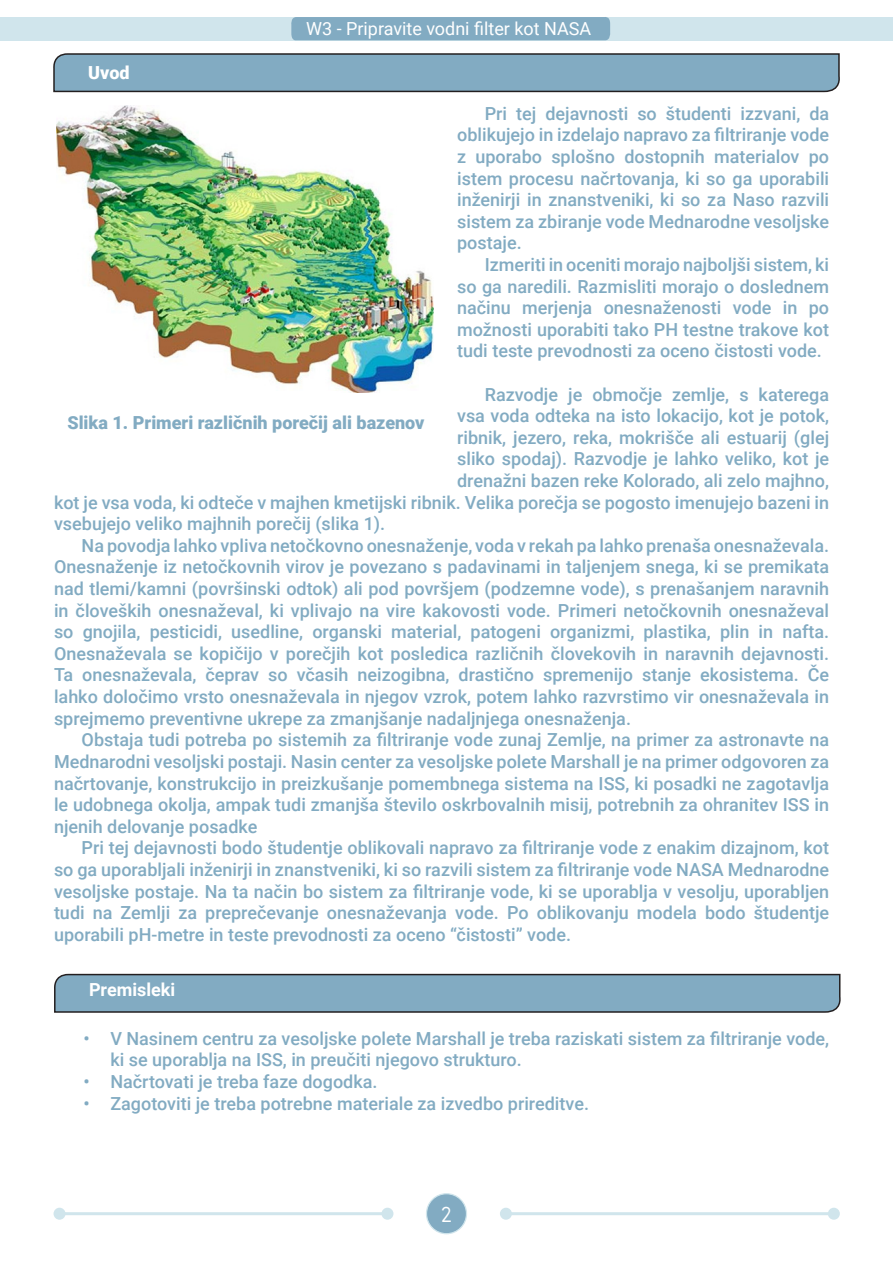
<style>
.page{position:relative;width:893px;height:1263px;background:#fff}
.page>*{position:absolute;margin:0;border:0;box-sizing:border-box;transform-origin:0 0}
.t1{font:21px "TG Neuramatica";color:#fff}
.t2{font:500 18px/21.6px "Roboto";color:#82abc2;text-align:justify}
.t3{font:900 18px "Roboto";color:#82abc2}
.t4{font:18px "Roboto";color:#fff}
.t5{font:700 18px "Roboto";color:#fff}
.t6{font:900 18px "Roboto";color:#fff}
</style>
<div class="page">
<div style="left:426px;top:1194px;width:40px;height:40px;background:#82abc2;border-radius:50%"></div>
<div style="left:426px;top:1193px;width:41px;height:41px;border:1px solid #d0e5ec;border-radius:50%"></div>
<div style="left:0;top:17px;width:893px;height:23px;background:#d0e5ec"></div>
<div style="left:291px;top:17px;width:319px;height:24px;background:#82abc2"></div>
<hr style="left:506px;top:1212px;width:328px;height:3px;background:#d0e5ec">
<div style="left:500px;top:1208px;width:12px;height:12px;background:#d0e5ec;border-radius:50%"></div>
<div style="left:828px;top:1208px;width:12px;height:12px;background:#d0e5ec;border-radius:50%"></div>
<hr style="left:60px;top:1212px;width:327px;height:3px;background:#d0e5ec">
<div style="left:54px;top:1208px;width:12px;height:12px;background:#d0e5ec;border-radius:50%"></div>
<div style="left:381px;top:1208px;width:12px;height:12px;background:#d0e5ec;border-radius:50%"></div>
<svg style="left:53px;top:53px;width:787px;height:40px;background:#7ea2b7"></svg>
<svg style="left:54px;top:973px;width:787px;height:40px;background:#7ea2b7"></svg>
<img style="left:57px;top:106px;width:376px;height:287px">
<p class="t6" style="left:88px;top:60px;width:43px">Uvod</p>
<p class="t4" style="left:306px;top:16px;width:287px">W3 - Pripravite vodni filter kot NASA</p>
<p class="t2" style="left:457px;top:102px;width:374px;text-indent:28px">Pri tej dejavnosti so študenti izzvani, da oblikujejo in izdelajo napravo za filtriranje vode z uporabo splošno dostopnih materialov po istem procesu načrtovanja, ki so ga uporabili inženirji in znanstveniki, ki so za Naso razvili sistem za zbiranje vode Mednarodne vesoljske postaje.</p>
<p class="t2" style="left:457px;top:253px;width:374px;text-indent:28px">Izmeriti in oceniti morajo najboljši sistem, ki so ga naredili. Razmisliti morajo o doslednem načinu merjenja onesnaženosti vode in po možnosti uporabiti tako PH testne trakove kot tudi teste prevodnosti za oceno čistosti vode.</p>
<p class="t2" style="left:485px;top:383px;width:346px">Razvodje je območje zemlje, s katerega</p>
<p class="t2" style="left:457px;top:404px;width:374px">vsa voda odteka na isto lokacijo, kot je potok,</p>
<p class="t2" style="left:457px;top:426px;width:374px">ribnik, jezero, reka, mokrišče ali estuarij (glej</p>
<p class="t2" style="left:457px;top:448px;width:374px">sliko spodaj). Razvodje je lahko veliko, kot je</p>
<p class="t2" style="left:457px;top:469px;width:374px">drenažni bazen reke Kolorado, ali zelo majhno,</p>
<p class="t2" style="left:54px;top:491px;width:777px">kot je vsa voda, ki odteče v majhen kmetijski ribnik. Velika porečja se pogosto imenujejo bazeni in</p>
<p class="t2" style="left:54px;top:512px;width:333px">vsebujejo veliko majhnih porečij (slika 1).</p>
<p class="t2" style="left:54px;top:534px;width:777px;text-indent:28px">Na povodja lahko vpliva netočkovno onesnaženje, voda v rekah pa lahko prenaša onesnaževala.<br>Onesnaženje iz netočkovnih virov je povezano s padavinami in taljenjem snega, ki se premikata nad tlemi/kamni (površinski odtok) ali pod površjem (podzemne vode), s prenašanjem naravnih in človeških onesnaževal, ki vplivajo na vire kakovosti vode. Primeri netočkovnih onesnaževal so gnojila, pesticidi, usedline, organski material, patogeni organizmi, plastika, plin in nafta.<br>Onesnaževala se kopičijo v porečjih kot posledica različnih človekovih in naravnih dejavnosti.<br>Ta onesnaževala, čeprav so včasih neizogibna, drastično spremenijo stanje ekosistema. Če lahko določimo vrsto onesnaževala in njegov vzrok, potem lahko razvrstimo vir onesnaževala in sprejmemo preventivne ukrepe za zmanjšanje nadaljnjega onesnaženja.</p>
<p class="t2" style="left:54px;top:728px;width:777px;text-indent:28px">Obstaja tudi potreba po sistemih za filtriranje vode zunaj Zemlje, na primer za astronavte na Mednarodni vesoljski postaji. Nasin center za vesoljske polete Marshall je na primer odgovoren za načrtovanje, konstrukcijo in preizkušanje pomembnega sistema na ISS, ki posadki ne zagotavlja le udobnega okolja, ampak tudi zmanjša število oskrbovalnih misij, potrebnih za ohranitev ISS in njenih delovanje posadke</p>
<p class="t2" style="left:54px;top:836px;width:777px;text-indent:28px">Pri tej dejavnosti bodo študentje oblikovali napravo za filtriranje vode z enakim dizajnom, kot so ga uporabljali inženirji in znanstveniki, ki so razvili sistem za filtriranje vode NASA Mednarodne vesoljske postaje. Na ta način bo sistem za filtriranje vode, ki se uporablja v vesolju, uporabljen tudi na Zemlji za preprečevanje onesnaževanja vode. Po oblikovanju modela bodo študentje uporabili pH-metre in teste prevodnosti za oceno “čistosti” vode.</p>
<p class="t3" style="left:67px;top:410px;width:359px">Slika 1. Primeri različnih porečij ali bazenov</p>
<p class="t5" style="left:89px;top:977px;width:88px">Premisleki</p>
<p class="t2" style="left:110px;top:1027px;width:720px;text-indent:-27px">• V Nasinem centru za vesoljske polete Marshall je treba raziskati sistem za filtriranje vode, ki se uporablja na ISS, in preučiti njegovo strukturo.</p>
<p class="t2" style="left:83px;top:1070px;width:296px">• Načrtovati je treba faze dogodka.</p>
<p class="t2" style="left:83px;top:1092px;width:507px">• Zagotoviti je treba potrebne materiale za izvedbo prireditve.</p>
<p class="t1" style="left:441px;top:1200px;width:13px">2</p>
</div>
